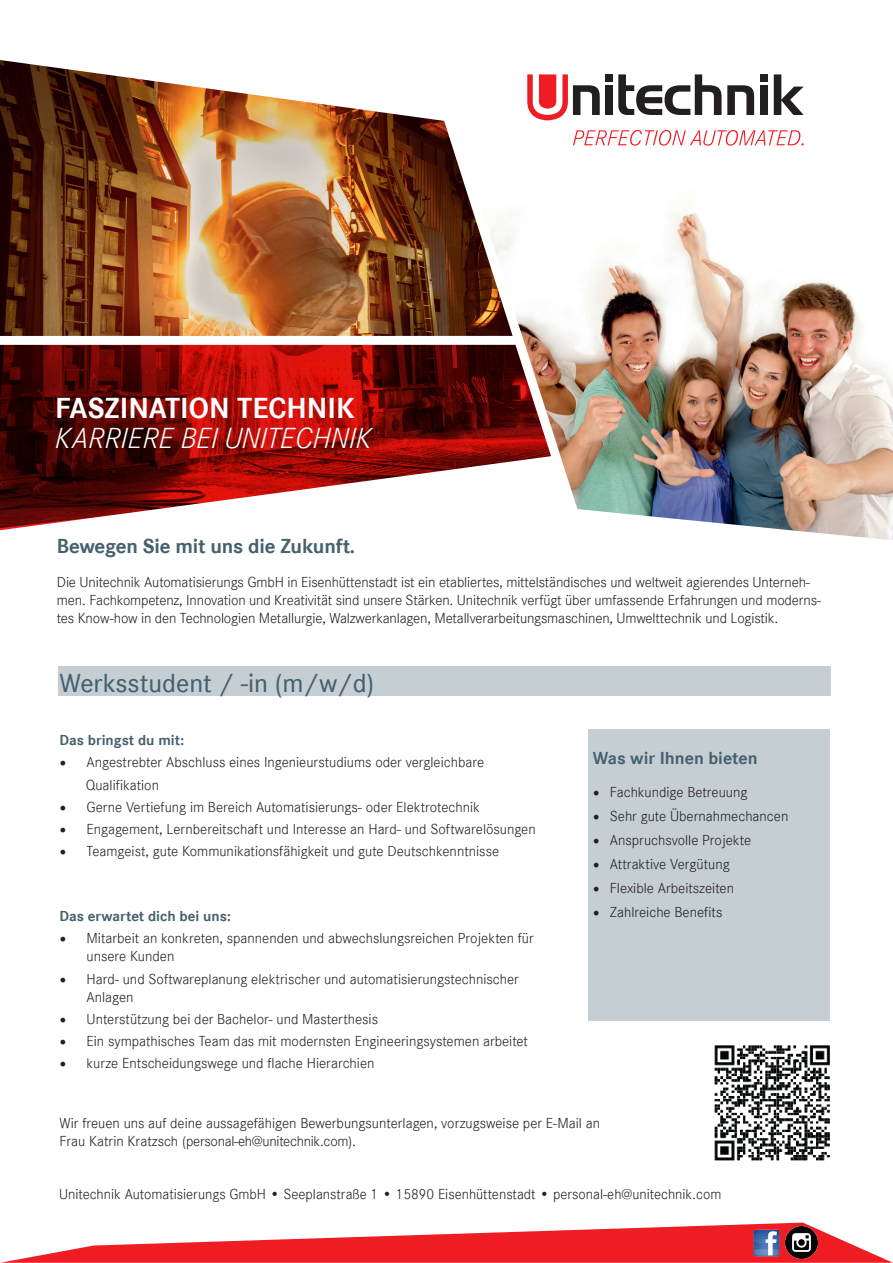
<style>
.page{position:relative;width:893px;height:1263px;background:#fff}
.page>*{position:absolute;margin:0;border:0;box-sizing:border-box;transform-origin:0 0}
.t1{font:italic 300 30px "Corporate SW01";color:#fff}
.t2{font:700 30px "Corporate SW01";color:#fff}
.t3{font:500 27px "Corporate SW01";color:#46616e}
.t4{font:700 21px "Corporate SW01";letter-spacing:-.01em;color:#46616e}
.t5{font:700 18px "Corporate SW01";color:#46616e}
.t6{font:300 15px/18px "Corporate SW01";color:#231f20}
.t7{font:700 15px "Corporate SW01";color:#46616e}
.s1{font-family:"Minion Pro";font-weight:400;font-size:18px}
</style>
<div class="page">
<img style="left:0;top:60px;width:893px;height:961px">
<div style="left:605px;top:85px;width:8px;height:30px;background:#231f20"></div>
<div style="left:605px;top:74px;width:8px;height:8px;background:#231f20"></div>
<svg style="left:618px;top:74px;width:136px;height:41px"></svg>
<div style="left:760px;top:85px;width:8px;height:30px;background:#231f20"></div>
<div style="left:760px;top:74px;width:8px;height:8px;background:#231f20"></div>
<svg style="left:774px;top:74px;width:30px;height:41px"></svg>
<svg style="left:527px;top:74px;width:73px;height:46px"></svg>
<svg style="left:573px;top:130px;width:231px;height:16px"></svg>
<svg style="left:0;top:1222px;width:893px;height:41px"></svg>
<img style="left:786px;top:1227px;width:32px;height:32px">
<img style="left:747px;top:1224px;width:39px;height:38px">
<div style="left:58px;top:666px;width:773px;height:30px;background:#c5ced2"></div>
<div style="left:588px;top:729px;width:241px;height:291px;background:#c5ced2"></div>
<img style="left:714px;top:1045px;width:116px;height:116px">
<h1 class="t2" style="left:55px;top:391px;width:301px">FASZINATION TECHNIK</h1>
<h1 class="t1" style="left:55px;top:421px;width:319px">KARRIERE BEI UNITECHNIK</h1>
<h3 class="t4" style="left:57px;top:534px;width:300px">Bewegen Sie mit uns die Zukunft.</h3>
<p class="t6" style="left:57px;top:573px;width:766px">Die Unitechnik Automatisierungs GmbH in Eisenhüttenstadt ist ein etabliertes, mittelständisches und weltweit agierendes Unterneh&shy;men. Fachkompetenz, Innovation und Kreativität sind unsere Stärken. Unitechnik verfügt über umfassende Erfahrungen und moderns&shy;tes Know-how in den Technologien Metallurgie, Walzwerkanlagen, Metallverarbeitungsmaschinen, Umwelttechnik und Logistik.</p>
<h2 class="t3" style="left:60px;top:668px;width:316px">Werksstudent / -in (m/w/d)</h2>
<p class="t7" style="left:60px;top:731px;width:126px">Das bringst du mit:</p>
<p class="t6" style="left:86px;top:751px;width:400px;line-height:22.2px;text-indent:-26px"><span class="s1">•</span> Angestrebter Abschluss eines Ingenieurstudiums oder vergleichbare<br>Qualifikation</p>
<p class="t6" style="left:60px;top:798px;width:422px"><span class="s1">•</span> Gerne Vertiefung im Bereich Automatisierungs- oder Elektrotechnik</p>
<p class="t6" style="left:60px;top:820px;width:478px"><span class="s1">•</span> Engagement, Lernbereitschaft und Interesse an Hard- und Softwarelösungen</p>
<p class="t6" style="left:60px;top:842px;width:441px"><span class="s1">•</span> Teamgeist, gute Kommunikationsfähigkeit und gute Deutschkenntnisse</p>
<p class="t7" style="left:60px;top:907px;width:173px">Das erwartet dich bei uns:</p>
<p class="t6" style="left:87px;top:929px;width:449px;text-indent:-27px"><span class="s1">•</span> Mitarbeit an konkreten, spannenden und abwechslungsreichen Projekten für unsere Kunden</p>
<p class="t6" style="left:87px;top:970px;width:434px;text-indent:-27px"><span class="s1">•</span> Hard- und Softwareplanung elektrischer und automatisierungstechnischer<br>Anlagen</p>
<p class="t6" style="left:60px;top:1010px;width:320px"><span class="s1">•</span> Unterstützung bei der Bachelor- und Masterthesis</p>
<p class="t6" style="left:60px;top:1032px;width:470px"><span class="s1">•</span> Ein sympathisches Team das mit modernsten Engineeringsystemen arbeitet</p>
<p class="t6" style="left:60px;top:1054px;width:316px"><span class="s1">•</span> kurze Entscheidungswege und flache Hierarchien</p>
<p class="t5" style="left:593px;top:748px;width:166px">Was wir Ihnen bieten</p>
<p class="t6" style="left:593px;top:783px;width:156px"><span class="s1">•</span> Fachkundige Betreuung</p>
<p class="t6" style="left:593px;top:807px;width:197px"><span class="s1">•</span> Sehr gute Übernahmechancen</p>
<p class="t6" style="left:593px;top:831px;width:160px"><span class="s1">•</span> Anspruchsvolle Projekte</p>
<p class="t6" style="left:593px;top:855px;width:138px"><span class="s1">•</span> Attraktive Vergütung</p>
<p class="t6" style="left:593px;top:879px;width:143px"><span class="s1">•</span> Flexible Arbeitszeiten</p>
<p class="t6" style="left:593px;top:903px;width:131px"><span class="s1">•</span> Zahlreiche Benefits</p>
<p class="t6" style="left:60px;top:1114px;width:542px">Wir freuen uns auf deine aussagefähigen Bewerbungsunterlagen, vorzugsweise per E-Mail an<br>Frau Katrin Kratzsch (personal-eh@unitechnik.com).</p>
<p class="t6" style="left:59px;top:1185px;width:664px">Unitechnik Automatisierungs GmbH • Seeplanstraße 1 • 15890 Eisenhüttenstadt • personal-eh@unitechnik.com</p>
</div>
